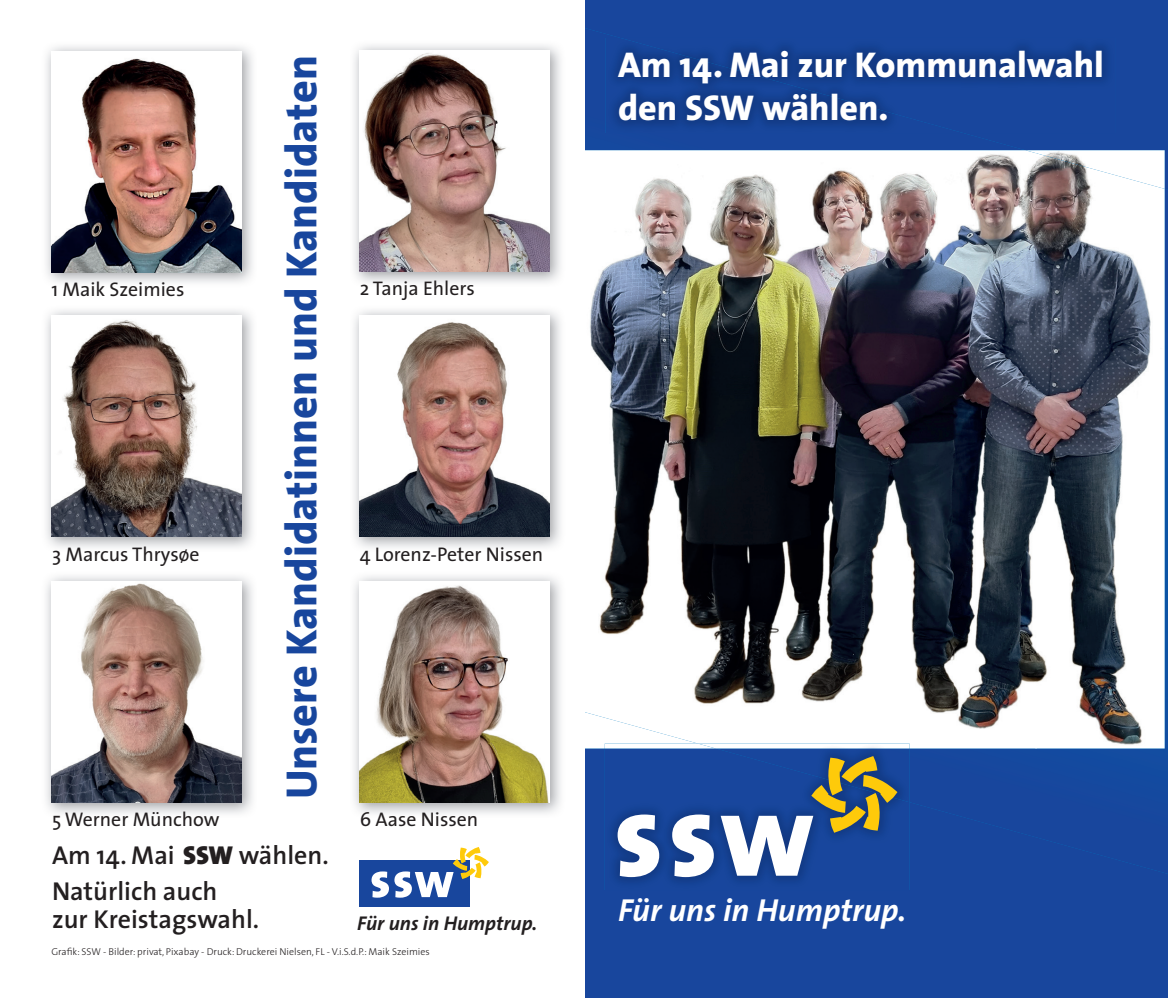
<style>
.page{position:relative;width:1168px;height:998px;background:#fff}
.page>*{position:absolute;margin:0;border:0;box-sizing:border-box;transform-origin:0 0}
.t1{font:800 44px "The Sans";color:#18469d}
.t2{font:800 36px/43.2px "The Sans";color:#fff}
.t3{font:italic 700 32px "The Sans";color:#fff}
.t4{font:600 26px/36px "The Sans";color:#231f20}
.t5{font:italic 700 20px "The Sans";color:#231f20}
.t6{font:19.8px "The Sans";color:#231f20}
.t7{font:300 10px "The Sans";color:#231f20}
.s1{font-weight:900}
</style>
<div class="page">
<div style="left:584px;top:0;width:584px;height:21px;background:#18469d"></div>
<div style="left:585px;top:21px;width:583px;height:168px;background:#18469d"></div>
<div style="left:585px;top:748px;width:583px;height:250px;background:#18469d"></div>
<div style="left:909px;top:733px;width:259px;height:141px;background:#18469d"></div>
<div style="left:585px;top:28px;width:64px;height:122px;background:#18469d"></div>
<img style="left:1165px;top:189px;width:3px;height:544px">
<div style="left:648px;top:133px;width:377px;height:17px;background:#18469d"></div>
<img style="left:963px;top:38px;width:152px;height:95px">
<img style="left:606px;top:38px;width:357px;height:95px">
<div style="left:360px;top:860px;width:110px;height:47px;background:#18469d"></div>
<svg style="left:372px;top:847px;width:117px;height:51px"></svg>
<img style="left:46px;top:46px;width:207px;height:237px">
<img style="left:51px;top:51px;width:190px;height:221px">
<img style="left:354px;top:310px;width:207px;height:238px">
<img style="left:360px;top:316px;width:190px;height:220px">
<img style="left:354px;top:576px;width:207px;height:238px">
<img style="left:360px;top:581px;width:190px;height:221px">
<img style="left:354px;top:45px;width:207px;height:238px">
<img style="left:360px;top:51px;width:190px;height:220px">
<img style="left:46px;top:310px;width:207px;height:238px">
<img style="left:51px;top:316px;width:190px;height:220px">
<img style="left:46px;top:576px;width:207px;height:238px">
<img style="left:51px;top:581px;width:190px;height:221px">
<img style="left:1036px;top:150px;width:129px;height:3px">
<img style="left:585px;top:150px;width:451px;height:598px">
<img style="left:1035px;top:153px;width:130px;height:595px">
<img style="left:605px;top:748px;width:304px;height:142px">
<img style="left:716px;top:748px;width:193px;height:54px">
<img style="left:605px;top:743px;width:93px;height:5px">
<img style="left:698px;top:743px;width:211px;height:5px">
<svg style="left:618px;top:814px;width:41px;height:63px"></svg>
<svg style="left:672px;top:814px;width:42px;height:63px"></svg>
<svg style="left:721px;top:756px;width:176px;height:120px"></svg>
<p class="t6" style="left:51px;top:273px;width:134px">1 Maik Szeimies</p>
<p class="t6" style="left:52px;top:537px;width:149px">3 Marcus Thrysøe</p>
<p class="t6" style="left:52px;top:803px;width:169px">5 Werner Münchow</p>
<h1 class="t1" style="left:264px;top:799px;width:745px;rotate:-90deg">Unsere Kandidatinnen und Kandidaten</h1>
<h3 class="t4" style="left:52px;top:836px;width:278px">Am 14. Mai <span class="s1">SSW</span> wählen.<br>Natürlich auch</h3>
<h3 class="t4" style="left:52px;top:900px;width:209px">zur Kreistagswahl.</h3>
<p class="t6" style="left:360px;top:272px;width:117px">2 Tanja Ehlers</p>
<p class="t6" style="left:360px;top:537px;width:185px">4 Lorenz-Peter Nissen</p>
<p class="t6" style="left:360px;top:803px;width:120px">6 Aase Nissen</p>
<p class="t5" style="left:357px;top:906px;width:182px">Für uns in Humptrup.</p>
<p class="t7" style="left:51px;top:944px;width:380px">Grafik: SSW - Bilder: privat, Pixabay - Druck: Druckerei Nielsen, FL - V.i.S.d.P.: Maik Szeimies</p>
<h2 class="t2" style="left:618px;top:42px;width:487px">Am 14. Mai zur Kommunalwahl den SSW wählen.</h2>
<h3 class="t3" style="left:618px;top:884px;width:290px">Für uns in Humptrup.</h3>
</div>
